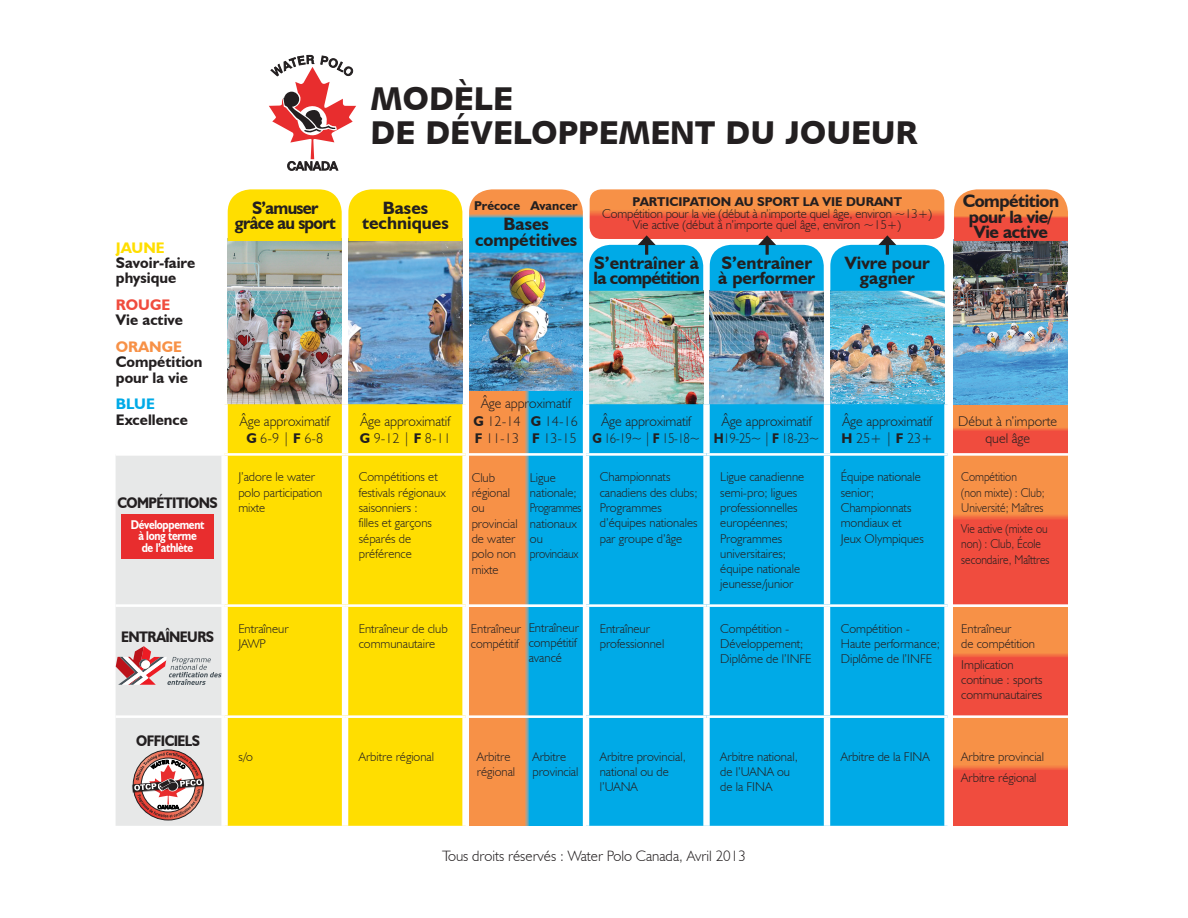
<style>
.page{position:relative;width:1188px;height:918px;background:#fff}
.page>*{position:absolute;margin:0;border:0;box-sizing:border-box;transform-origin:0 0}
.t1{font:33px/34.5px "Humanist 531 BT Black A";color:#231f20}
.desc___top{font:700 17.85px/15.3px "Humanist 521 BT";color:#231f20;text-align:center}
.desc___top-2{font:700 17.85px/15.3px "Humanist 521 BT";letter-spacing:-.025em;color:#231f20;text-align:center}
.desc___top-3{font:700 17.85px/15.3px "Humanist 521 BT";letter-spacing:-.04em;color:#231f20}
.desc___top-4{font:700 17.85px/15.3px "Humanist 521 BT";letter-spacing:-.04em;color:#231f20;text-align:center;scale:.95 1}
.desc___main{font:700 15.3px/15.3px "Humanist 521 BT";color:#231f20}
.desc___top-5{font:700 15.3px "Humanist 521 BT";letter-spacing:-.04em;color:#231f20;scale:.9 1}
.t2{font:300 15px "Humanist 521 BT";color:#231f20}
.desc___top-6{font:300 14.1px/16.5px "Humanist 521 BT";color:#231f20;text-align:center}
.desc___main-2{font:300 12.75px/15.3px "Humanist 521 BT";color:#231f20}
.desc___main-3{font:300 12.75px/15.3px "Humanist 521 BT";color:#231f20;scale:.9 1}
.desc___main-4{font:700 12.75px/11.6px "Humanist 521 BT";letter-spacing:-.03em;color:#fff;text-align:center;scale:.85 1}
.desc___main-5{font:700 12.75px "Humanist 521 BT";color:#231f20}
.s1{color:#ffde00}
.s2{color:#f04c3e}
.s3{color:#f79147}
.s4{color:#00aae7}
.s5{font-weight:700}
</style>
<div class="page">
<svg style="left:269px;top:55px;width:87px;height:116px"></svg>
<img style="left:228px;top:241px;width:114px;height:163px">
<img style="left:348px;top:241px;width:114px;height:163px">
<img style="left:469px;top:253px;width:114px;height:139px">
<img style="left:589px;top:291px;width:114px;height:113px">
<img style="left:710px;top:291px;width:114px;height:113px">
<img style="left:830px;top:291px;width:114px;height:113px">
<img style="left:954px;top:241px;width:114px;height:164px">
<svg style="left:954px;top:456px;width:114px;height:148px;background:#f26841"></svg>
<svg style="left:954px;top:607px;width:114px;height:108px;background:#f36a42"></svg>
<svg style="left:954px;top:405px;width:114px;height:48px;background:#f36e42"></svg>
<svg style="left:469px;top:456px;width:114px;height:148px;background:#7f9d95"></svg>
<svg style="left:469px;top:607px;width:114px;height:108px;background:#809d94"></svg>
<svg style="left:469px;top:718px;width:114px;height:108px;background:#809d94"></svg>
<svg style="left:469px;top:392px;width:114px;height:61px;background:#7e9d95"></svg>
<svg style="left:954px;top:718px;width:114px;height:108px;background:#f36b42"></svg>
<div style="left:228px;top:404px;width:234px;height:422px;background:#ffde00"></div>
<div style="left:589px;top:404px;width:355px;height:422px;background:#00aae7"></div>
<div style="left:342px;top:404px;width:6px;height:49px;background:#fff"></div>
<div style="left:703px;top:404px;width:7px;height:49px;background:#fff"></div>
<div style="left:824px;top:404px;width:6px;height:49px;background:#fff"></div>
<div style="left:342px;top:456px;width:6px;height:148px;background:#fff"></div>
<div style="left:703px;top:456px;width:7px;height:148px;background:#fff"></div>
<div style="left:824px;top:456px;width:6px;height:148px;background:#fff"></div>
<div style="left:342px;top:607px;width:6px;height:108px;background:#fff"></div>
<div style="left:703px;top:607px;width:7px;height:108px;background:#fff"></div>
<div style="left:824px;top:607px;width:6px;height:108px;background:#fff"></div>
<div style="left:342px;top:718px;width:6px;height:108px;background:#fff"></div>
<div style="left:703px;top:718px;width:7px;height:108px;background:#fff"></div>
<div style="left:824px;top:718px;width:6px;height:108px;background:#fff"></div>
<hr style="left:225px;top:453px;width:120px;height:3px;background:#fff">
<hr style="left:345px;top:453px;width:121px;height:3px;background:#fff">
<hr style="left:586px;top:453px;width:121px;height:3px;background:#fff">
<hr style="left:707px;top:453px;width:120px;height:3px;background:#fff">
<hr style="left:827px;top:453px;width:121px;height:3px;background:#fff">
<hr style="left:225px;top:604px;width:120px;height:3px;background:#fff">
<hr style="left:345px;top:604px;width:121px;height:3px;background:#fff">
<hr style="left:586px;top:604px;width:121px;height:3px;background:#fff">
<hr style="left:707px;top:604px;width:120px;height:3px;background:#fff">
<hr style="left:827px;top:604px;width:121px;height:3px;background:#fff">
<hr style="left:225px;top:715px;width:120px;height:3px;background:#fff">
<hr style="left:345px;top:715px;width:121px;height:3px;background:#fff">
<hr style="left:586px;top:715px;width:121px;height:3px;background:#fff">
<hr style="left:707px;top:715px;width:120px;height:3px;background:#fff">
<hr style="left:827px;top:715px;width:121px;height:3px;background:#fff">
<div style="left:228px;top:189px;width:114px;height:52px;background:#ffde00"></div>
<div style="left:348px;top:189px;width:114px;height:52px;background:#ffde00"></div>
<svg style="left:469px;top:189px;width:114px;height:64px;background:#6aa3a9"></svg>
<svg style="left:954px;top:189px;width:114px;height:52px;background:#f4754a"></svg>
<svg style="left:589px;top:189px;width:355px;height:102px;background:#8c9397"></svg>
<svg style="left:116px;top:454px;width:109px;height:372px;background:#e1d8d8"></svg>
<div style="left:121px;top:514px;width:93px;height:44px;background:#e82d2e"></div>
<p class="t1" style="left:370px;top:80px;width:549px">MODÈLE<br>DE DÉVELOPPEMENT DU JOUEUR</p>
<p class="desc___main" style="left:116px;top:239px;width:81px"><span class="s1">JAUNE<br></span>Savoir-faire physique</p>
<p class="desc___main" style="left:116px;top:297px;width:69px"><span class="s2">ROUGE<br></span>Vie active</p>
<p class="desc___main" style="left:116px;top:339px;width:88px"><span class="s3">ORANGE<br></span>Compétition pour la vie</p>
<p class="desc___main" style="left:116px;top:396px;width:73px"><span class="s4">BLUE<br></span>Excellence</p>
<p class="desc___top-5" style="left:117px;top:493px;width:113px">COMPÉTITIONS</p>
<p class="desc___main-4" style="left:131px;top:518px;width:88px">Développement à long terme<br>de l’athlète</p>
<p class="desc___top-5" style="left:121px;top:627px;width:105px">ENTRAÎNEURS</p>
<p class="desc___top-5" style="left:136px;top:731px;width:72px">OFFICIELS</p>
<p class="desc___top-4" style="left:235px;top:200px;width:108px">S’amuser grâce au sport</p>
<p class="desc___top" style="left:362px;top:200px;width:88px">Bases techniques</p>
<p class="desc___main-5" style="left:474px;top:198px;width:105px">Précoce Avancer</p>
<p class="desc___top" style="left:475px;top:216px;width:104px">Bases compétitives</p>
<p class="desc___main-2" style="left:602px;top:196px;width:331px;line-height:11.4px;text-align:center"><span class="s5">PARTICIPATION AU SPORT LA VIE DURANT<br></span>Compétition pour la vie (début à n’importe quel âge, environ ~13+)<br>Vie active (début à n’importe quel âge, environ ~15+)</p>
<p class="desc___top-3" style="left:594px;top:255px;width:108px">S’entraîner à la compétition</p>
<p class="desc___top" style="left:718px;top:255px;width:98px;text-align:left">S’entraîner à performer</p>
<p class="desc___top" style="left:845px;top:255px;width:87px">Vivre pour gagner</p>
<p class="desc___top-2" style="left:963px;top:193px;width:98px">Compétition pour la vie/<br>Vie active</p>
<p class="desc___top-6" style="left:481px;top:395px;width:91px">Âge approximatif</p>
<p class="desc___top-6" style="left:531px;top:413px;width:48px;text-align:left"><span class="s5">G</span> 14-16<br><span class="s5">F</span> 13-15</p>
<p class="desc___main-2" style="left:472px;top:470px;width:47px">Club régional ou provincial de water polo non mixte</p>
<p class="desc___main-2" style="left:530px;top:470px;width:53px">Ligue nationale;<br>Programmes nationaux ou provinciaux</p>
<p class="desc___top-6" style="left:240px;top:413px;width:91px">Âge approximatif<br><span class="s5">G</span> 6-9 | <span class="s5">F</span> 6-8</p>
<p class="desc___top-6" style="left:360px;top:413px;width:93px;text-align:left">Âge approximatif<br><span class="s5">G</span> 9-12 | <span class="s5">F</span> 8-11</p>
<p class="desc___top-6" style="left:592px;top:413px;width:109px">Âge approximatif<br><span class="s5">G</span> 16-19~ | <span class="s5">F</span> 15-18~</p>
<p class="desc___top-6" style="left:714px;top:413px;width:107px">Âge approximatif<br><span class="s5">H</span>19-25~ | <span class="s5">F</span> 18-23~</p>
<p class="desc___top-6" style="left:842px;top:413px;width:93px;text-align:left">Âge approximatif<br><span class="s5">H</span> 25+ | <span class="s5">F</span> 23+</p>
<p class="desc___top-6" style="left:958px;top:413px;width:100px">Début à n’importe quel âge</p>
<p class="desc___main-2" style="left:238px;top:469px;width:86px">J’adore le water polo participation mixte</p>
<p class="desc___main-2" style="left:359px;top:469px;width:89px">Compétitions et festivals régionaux saisonniers :<br>filles et garçons séparés de préférence</p>
<p class="desc___main-2" style="left:600px;top:469px;width:99px">Championnats canadiens des clubs;<br>Programmes d’équipes nationales par groupe d’âge</p>
<p class="desc___main-2" style="left:720px;top:469px;width:85px">Ligue canadienne semi-pro; ligues professionnelles européennes;<br>Programmes universitaires; équipe nationale jeunesse/junior</p>
<p class="desc___main-2" style="left:841px;top:469px;width:84px">Équipe nationale senior;<br>Championnats mondiaux et<br>Jeux Olympiques</p>
<p class="desc___main-3" style="left:961px;top:469px;width:94px">Compétition<br>(non mixte) : Club;<br>Université; Maîtres</p>
<p class="desc___top-6" style="left:474px;top:413px;width:48px;text-align:left"><span class="s5">G</span> 12-14<br><span class="s5">F</span> 11-13</p>
<p class="desc___main-3" style="left:961px;top:521px;width:100px">Vie active (mixte ou non) : Club, École secondaire, Maîttres</p>
<p class="desc___main-2" style="left:471px;top:620px;width:52px">Entraîneur compétitif</p>
<p class="desc___main-2" style="left:529px;top:620px;width:52px">Entraîneur compétitif avancé</p>
<p class="desc___main-2" style="left:238px;top:620px;width:52px">Entraîneur<br>JAWP</p>
<p class="desc___main-2" style="left:359px;top:620px;width:90px">Entraîneur de club communautaire</p>
<p class="desc___main-2" style="left:600px;top:620px;width:66px">Entraîneur professionnel</p>
<p class="desc___main-2" style="left:720px;top:620px;width:93px">Compétition -<br>Développement;<br>Diplôme de l’INFE</p>
<p class="desc___main-2" style="left:841px;top:620px;width:101px">Compétition -<br>Haute performance;<br>Diplôme de l’INFE</p>
<p class="desc___main-2" style="left:961px;top:620px;width:75px">Entraîneur<br>de compétition</p>
<p class="desc___main-2" style="left:961px;top:657px;width:83px">Implication continue : sports communautaires</p>
<p class="desc___main-2" style="left:238px;top:749px;width:16px">s/o</p>
<p class="desc___main-2" style="left:359px;top:749px;width:77px">Arbitre régional</p>
<p class="desc___main-2" style="left:600px;top:749px;width:88px">Arbitre provincial, national ou de l’UANA</p>
<p class="desc___main-2" style="left:720px;top:749px;width:79px">Arbitre national, de l’UANA ou de la FINA</p>
<p class="desc___main-2" style="left:841px;top:749px;width:90px">Arbitre de la FINA</p>
<p class="desc___main-2" style="left:961px;top:749px;width:84px">Arbitre provincial</p>
<p class="desc___main-2" style="left:477px;top:749px;width:40px">Arbitre régional</p>
<p class="desc___main-2" style="left:532px;top:749px;width:47px">Arbitre provincial</p>
<p class="desc___main-2" style="left:961px;top:770px;width:77px">Arbitre régional</p>
<p class="t2" style="left:442px;top:847px;width:305px">Tous droits réservés : Water Polo Canada, Avril 2013</p>
</div>
